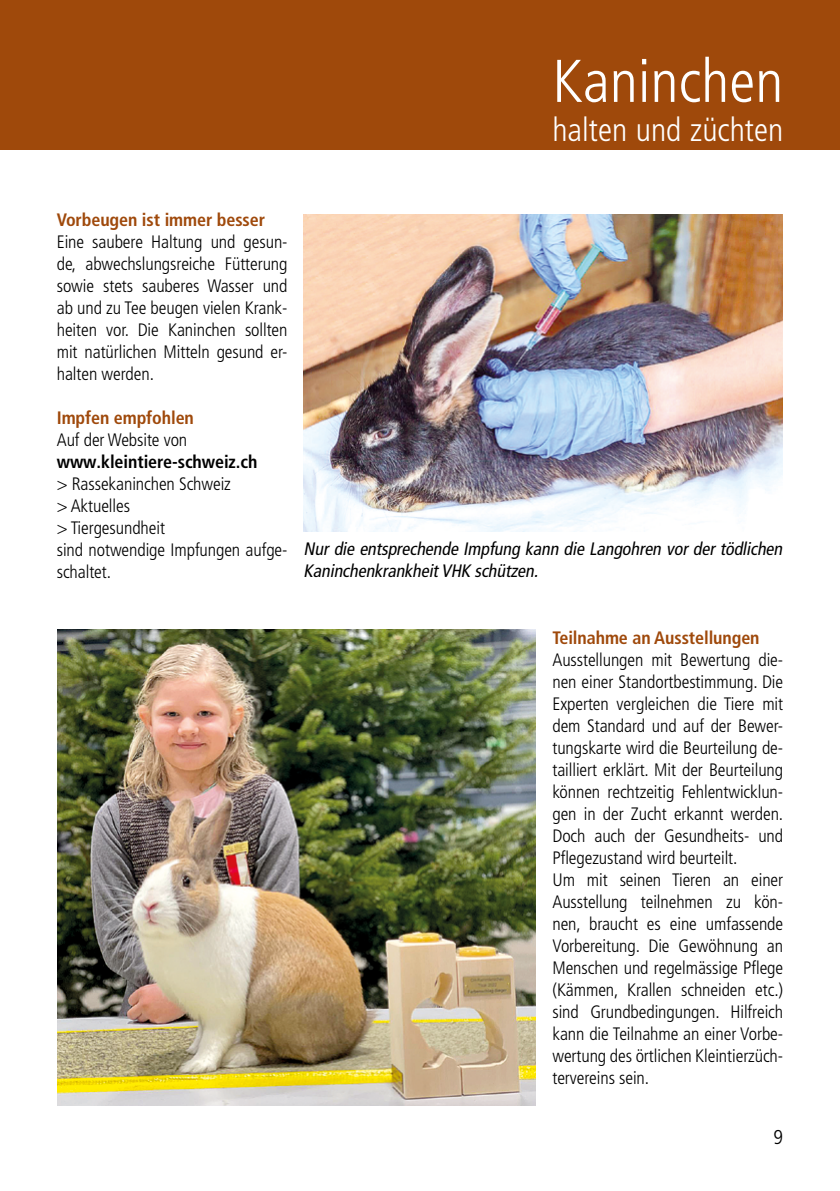
<style>
.page{position:relative;width:840px;height:1191px;background:#fff}
.page>*{position:absolute;margin:0;border:0;box-sizing:border-box;transform-origin:0 0}
.t1{font:300 condensed 60.2px "Frutiger LT Pro";letter-spacing:.005em;color:#fff}
.t2{font:300 condensed 32.8px "Frutiger LT Pro";color:#fff}
.t3{font:300 condensed 20px "Frutiger LT Pro";color:#000}
.t4{font:300 condensed 18px/22px "Frutiger LT Pro";letter-spacing:-.005em;color:#000}
.t5{font:italic condensed 18px/22px "Frutiger LT Pro";color:#000}
.t6{font:700 condensed 18px "Frutiger LT Pro";letter-spacing:-.005em;color:#9f490b}
.t7{font:700 condensed 18px "Frutiger LT Pro";letter-spacing:-.005em;color:#000}
</style>
<div class="page">
<div style="left:0;top:0;width:839px;height:149px;background:#9f490b"></div>
<img style="left:57px;top:629px;width:478px;height:477px">
<img style="left:303px;top:214px;width:478px;height:317px">
<h1 class="t1" style="left:552px;top:47px;width:232px">Kaninchen</h1>
<h2 class="t2" style="left:552px;top:111px;width:232px">halten und züchten</h2>
<p class="t6" style="left:57px;top:209px;width:210px">Vorbeugen ist immer besser</p>
<p class="t4" style="left:57px;top:231px;width:232px;text-align:justify">Eine saubere Haltung und gesun&shy;de, abwechslungsreiche Fütterung sowie stets sauberes Wasser und ab und zu Tee beugen vielen Krank&shy;heiten vor. Die Kaninchen sollten mit natürlichen Mitteln gesund er&shy;halten werden.</p>
<p class="t6" style="left:57px;top:407px;width:139px">Impfen empfohlen</p>
<p class="t4" style="left:57px;top:429px;width:132px">Auf der Website von</p>
<p class="t7" style="left:57px;top:451px;width:202px">www.kleintiere-schweiz.ch</p>
<p class="t4" style="left:57px;top:473px;width:232px">&gt; Rassekaninchen Schweiz<br>&gt; Aktuelles<br>&gt; Tiergesundheit<br>sind notwendige Impfungen aufge&shy;schaltet.</p>
<p class="t5" style="left:303px;top:538px;width:483px">Nur die entsprechende Impfung kann die Langohren vor der tödlichen<br>KaninchenkrankheitVHK schützen.</p>
<p class="t6" style="left:552px;top:627px;width:209px">Teilnahme an Ausstellungen</p>
<p class="t4" style="left:552px;top:649px;width:232px">Ausstellungen mit Bewertung die&shy;nen einer Standortbestimmung. Die Experten vergleichen die Tiere mit dem Standard und auf der Bewer&shy;tungskarte wird die Beurteilung de&shy;tailliert erklärt. Mit der Beurteilung können rechtzeitig Fehlentwicklun&shy;gen in der Zucht erkannt werden.<br>Doch auch der Gesundheits- und Pflegezustand wird beurteilt.<br>Um mit seinen Tieren an einer Ausstellung teilnehmen zu kön&shy;nen, braucht es eine umfassende Vorbereitung. Die Gewöhnung an Menschen und regelmässige Pflege (Kämmen, Krallen schneiden etc.) sind Grundbedingungen. Hilfreich kann die Teilnahme an einer Vorbe&shy;wertung des örtlichen Kleintierzüch&shy;tervereins sein.</p>
<p class="t3" style="left:773px;top:1125px;width:11px">9</p>
</div>
